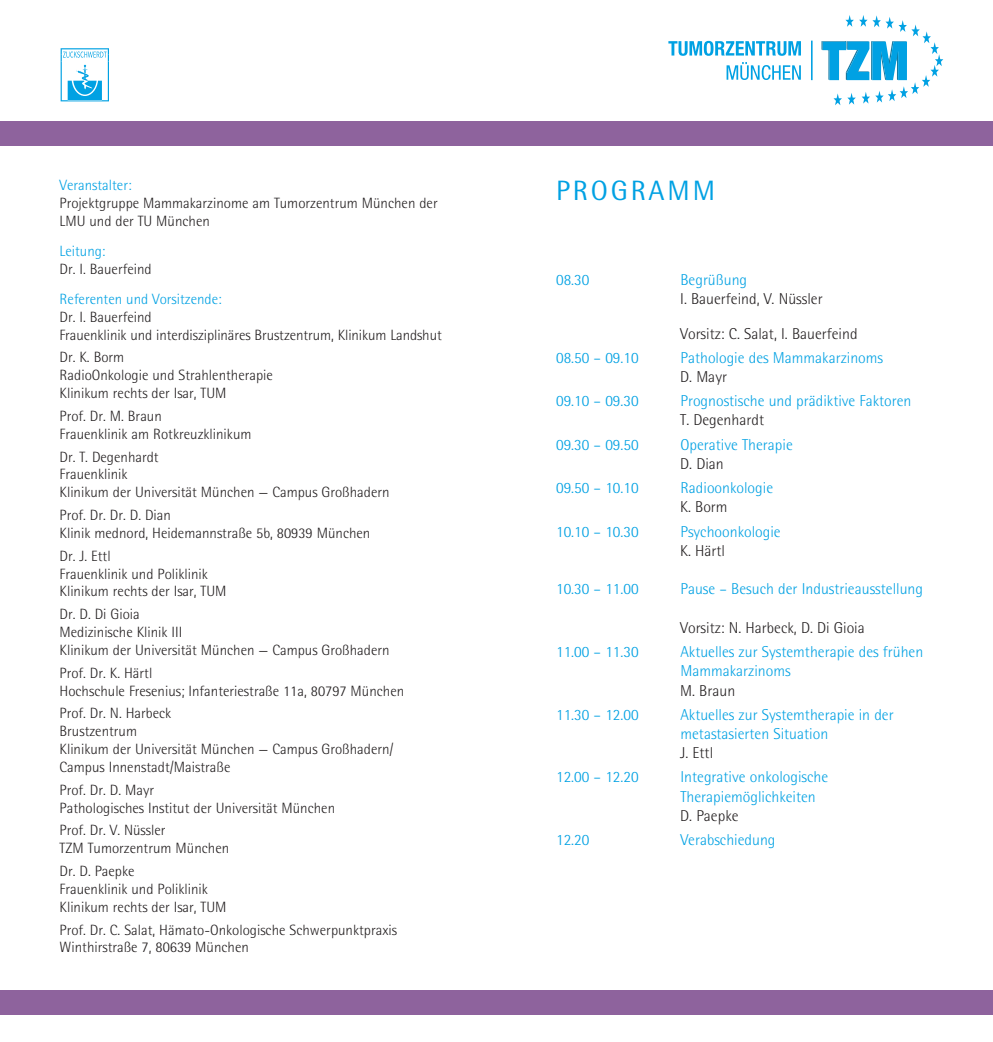
<style>
.page{position:relative;width:993px;height:1042px;background:#fff}
.page>*{position:absolute;margin:0;border:0;box-sizing:border-box;transform-origin:0 0}
.t1{font:28px "Rotis Semi Sans";letter-spacing:.1em;color:#00a1e3}
.t2{font:300 15.75px/19.2px "Rotis Semi Sans";color:#00a1e3}
.t3{font:300 15.75px/34.1px "Rotis Semi Sans";color:#231f20}
.t4{font:300 14.88px/17.8px "Rotis Semi Sans";color:#231f20}
.t5{font:300 14.88px "Rotis Semi Sans";color:#00a1e3}
</style>
<div class="page">
<div style="left:0;top:121px;width:992px;height:25px;background:#8e639d"></div>
<svg style="left:821px;top:15px;width:122px;height:90px"></svg>
<svg style="left:668px;top:41px;width:132px;height:15px"></svg>
<svg style="left:726px;top:62px;width:74px;height:18px"></svg>
<hr style="left:810px;top:41px;width:2px;height:39px;background:#00a1e3">
<svg style="left:61px;top:48px;width:48px;height:53px"></svg>
<div style="left:0;top:990px;width:992px;height:24px;background:#8e639d"></div>
<p class="t5" style="left:60px;top:176px;width:74px">Veranstalter:</p>
<p class="t4" style="left:60px;top:194px;width:379px">Projektgruppe Mammakarzinome am Tumorzentrum München der<br>LMU und der TU München</p>
<p class="t5" style="left:60px;top:242px;width:47px">Leitung:</p>
<p class="t4" style="left:60px;top:260px;width:94px">Dr. I. Bauerfeind</p>
<p class="t5" style="left:60px;top:290px;width:164px">Referenten und Vorsitzende:</p>
<p class="t4" style="left:60px;top:308px;width:383px">Dr. I. Bauerfeind<br>Frauenklinik und interdisziplinäres Brustzentrum, Klinikum Landshut</p>
<p class="t4" style="left:60px;top:348px;width:215px">Dr. K. Borm<br>RadioOnkologie und Strahlentherapie<br>Klinikum rechts der Isar, TUM</p>
<p class="t4" style="left:60px;top:407px;width:193px">Prof. Dr. M. Braun<br>Frauenklinik am Rotkreuzklinikum</p>
<p class="t4" style="left:60px;top:447px;width:331px">Dr. T. Degenhardt<br>Frauenklinik<br>Klinikum der Universität München — Campus Großhadern</p>
<p class="t4" style="left:60px;top:506px;width:312px">Prof. Dr. Dr. D. Dian<br>Klinik mednord, Heidemannstraße 5b, 80939 München</p>
<p class="t4" style="left:60px;top:547px;width:168px">Dr. J. Ettl<br>Frauenklinik und Poliklinik<br>Klinikum rechts der Isar, TUM</p>
<p class="t4" style="left:60px;top:605px;width:331px">Dr. D. Di Gioia<br>Medizinische Klinik III<br>Klinikum der Universität München — Campus Großhadern</p>
<p class="t4" style="left:60px;top:664px;width:346px">Prof. Dr. K. Härtl<br>Hochschule Fresenius; Infanteriestraße 11a, 80797 München</p>
<p class="t4" style="left:60px;top:704px;width:335px">Prof. Dr. N. Harbeck<br>Brustzentrum<br>Klinikum der Universität München — Campus Großhadern/<br>Campus Innenstadt/Maistraße</p>
<p class="t4" style="left:60px;top:781px;width:277px">Prof. Dr. D. Mayr<br>Pathologisches Institut der Universität München</p>
<p class="t4" style="left:60px;top:821px;width:171px">Prof. Dr. V. Nüssler<br>TZM Tumorzentrum München</p>
<p class="t4" style="left:60px;top:862px;width:168px">Dr. D. Paepke<br>Frauenklinik und Poliklinik<br>Klinikum rechts der Isar, TUM</p>
<p class="t4" style="left:60px;top:920px;width:339px">Prof. Dr. C. Salat, Hämato-Onkologische Schwerpunktpraxis<br>Winthirstraße 7, 80639 München</p>
<h1 class="t1" style="left:556px;top:174px;width:160px">PROGRAMM</h1>
<p class="t2" style="left:556px;top:270px;width:35px">08.30</p>
<p class="t2" style="left:680px;top:270px;width:68px">Begrüßung</p>
<p class="t3" style="left:680px;top:282px;width:179px">I. Bauerfeind, V. Nüssler<br>Vorsitz: C. Salat, I. Bauerfeind</p>
<p class="t2" style="left:556px;top:348px;width:84px">08.50 – 09.10</p>
<p class="t2" style="left:680px;top:348px;width:204px">Pathologie des Mammakarzinoms</p>
<p class="t3" style="left:680px;top:359px;width:48px">D. Mayr</p>
<p class="t2" style="left:556px;top:391px;width:84px">09.10 – 09.30</p>
<p class="t2" style="left:680px;top:391px;width:232px">Prognostische und prädiktive Faktoren</p>
<p class="t3" style="left:680px;top:403px;width:85px">T. Degenhardt</p>
<p class="t2" style="left:556px;top:435px;width:84px">09.30 – 09.50</p>
<p class="t2" style="left:680px;top:435px;width:114px">Operative Therapie</p>
<p class="t3" style="left:680px;top:446px;width:45px">D. Dian</p>
<p class="t2" style="left:556px;top:478px;width:84px">09.50 – 10.10</p>
<p class="t2" style="left:680px;top:478px;width:94px">Radioonkologie</p>
<p class="t3" style="left:680px;top:490px;width:49px">K. Borm</p>
<p class="t2" style="left:556px;top:522px;width:84px">10.10 – 10.30</p>
<p class="t2" style="left:680px;top:522px;width:102px">Psychoonkologie</p>
<p class="t3" style="left:680px;top:533px;width:46px">K. Härtl</p>
<p class="t2" style="left:556px;top:579px;width:84px">10.30 – 11.00</p>
<p class="t2" style="left:680px;top:579px;width:244px">Pause – Besuch der Industrieausstellung</p>
<p class="t3" style="left:680px;top:610px;width:186px">Vorsitz: N. Harbeck, D. Di Gioia</p>
<p class="t2" style="left:556px;top:642px;width:84px">11.00 – 11.30</p>
<p class="t2" style="left:680px;top:642px;width:244px">Aktuelles zur Systemtherapie des frühen<br>Mammakarzinoms</p>
<p class="t3" style="left:680px;top:673px;width:56px">M. Braun</p>
<p class="t2" style="left:556px;top:705px;width:84px">11.30 – 12.00</p>
<p class="t2" style="left:680px;top:705px;width:215px">Aktuelles zur Systemtherapie in der metastasierten Situation</p>
<p class="t3" style="left:680px;top:736px;width:34px">J. Ettl</p>
<p class="t2" style="left:556px;top:767px;width:84px">12.00 – 12.20</p>
<p class="t2" style="left:680px;top:767px;width:149px">Integrative onkologische<br>Therapiemöglichkeiten</p>
<p class="t3" style="left:680px;top:798px;width:60px">D. Paepke</p>
<p class="t2" style="left:556px;top:830px;width:35px">12.20</p>
<p class="t2" style="left:680px;top:830px;width:97px">Verabschiedung</p>
</div>
